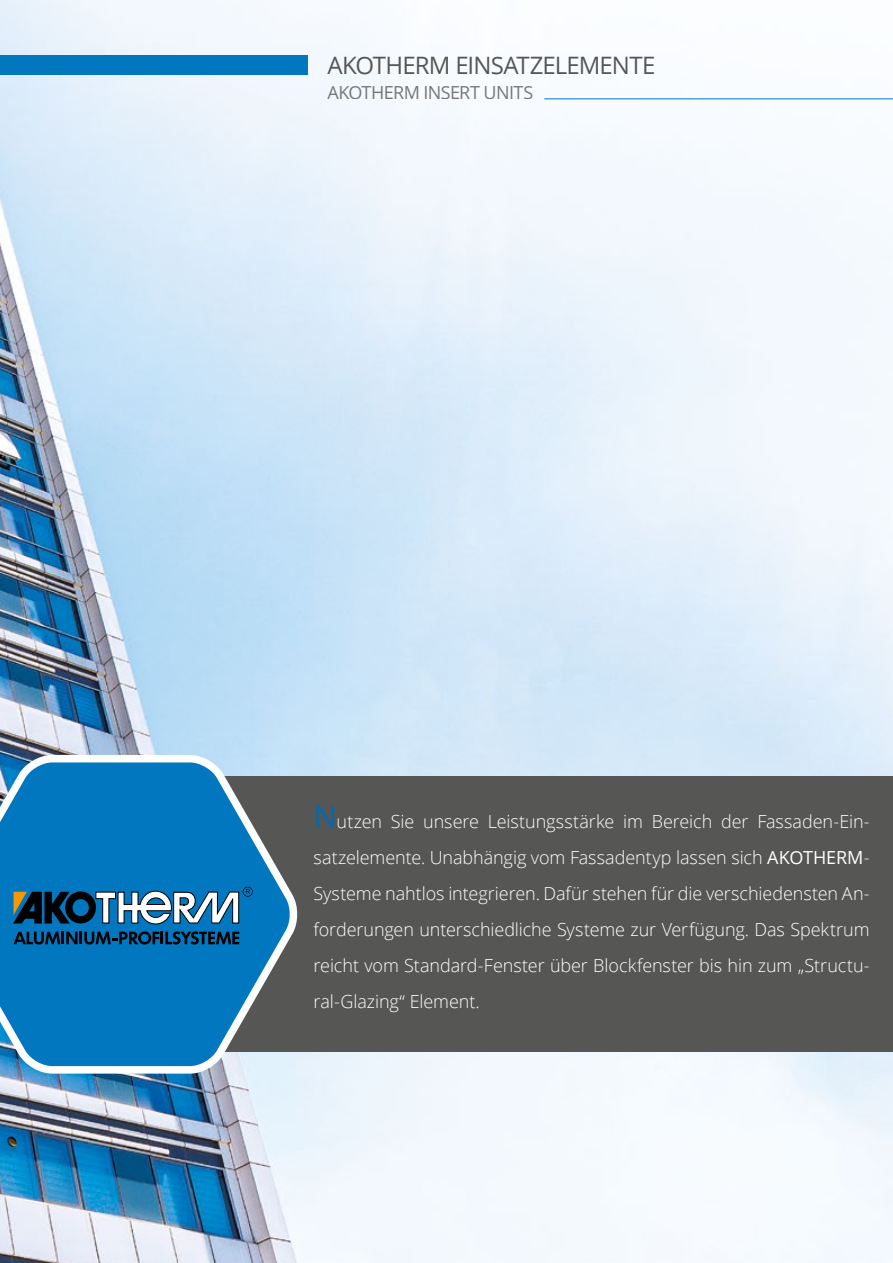
<style>
.page{position:relative;width:893px;height:1263px;background:#fff}
.page>*{position:absolute;margin:0;border:0;box-sizing:border-box;transform-origin:0 0}
.t1{font:24px "Open Sans";letter-spacing:-.035em;color:#565655}
.Fließtext_mit_Einzug{font:300 18px/36px "Open Sans";letter-spacing:-.005em;color:#fff;text-align:justify}
.t2{font:18px "Open Sans";letter-spacing:-.035em;color:#565655}
.s1{font-weight:400;font-size:31.5px;color:#006bb3}
.s2{font-weight:400}
</style>
<div class="page">
<img style="left:0;top:0;width:893px;height:1263px">
<div style="left:0;top:55px;width:307px;height:19px;background:#0077be"></div>
<hr style="left:544px;top:98px;width:349px;height:1px;background:#0077be">
<div style="left:131px;top:777px;width:762px;height:275px;background:#565655"></div>
<svg style="left:0;top:751px;width:305px;height:326px"></svg>
<svg style="left:14px;top:931px;width:225px;height:13px;background:#003c60"></svg>
<svg style="left:13px;top:887px;width:240px;height:38px;background:#3f7695"></svg>
<p class="t1" style="left:327px;top:48px;width:329px">AKOTHERM EINSATZELEMENTE</p>
<p class="t2" style="left:327px;top:80px;width:207px">AKOTHERM INSERT UNITS</p>
<p class="Fließtext_mit_Einzug" style="left:314px;top:803px;width:557px"><span class="s1">N</span>utzen Sie unsere Leistungsstärke im Bereich der Fassaden-Ein&shy;satzelemente. Unabhängig vom Fassadentyp lassen sich <span class="s2">AKOTHERM</span>-Systeme nahtlos integrieren. Dafür stehen für die verschiedensten An&shy;forderungen unterschiedliche Systeme zur Verfügung. Das Spektrum reicht vom Standard-Fenster über Blockfenster bis hin zum „Structu&shy;ral-Glazing“ Element.</p>
</div>
